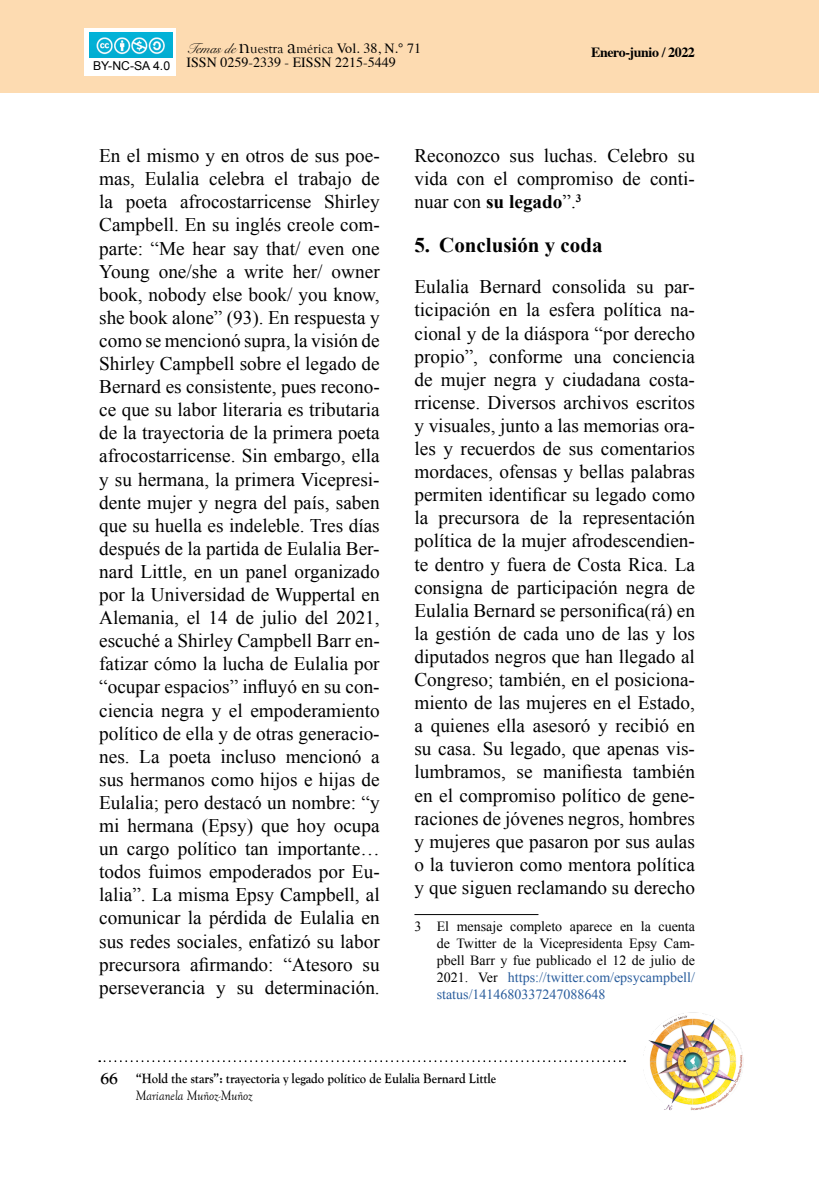
<style>
.page{position:relative;width:819px;height:1197px;background:#fff}
.page>*{position:absolute;margin:0;border:0;box-sizing:border-box;transform-origin:0 0}
.t1{font:700 21px "Times New Roman";color:#000}
.t2{font:19.25px/23.1px "Times New Roman";color:#000;text-align:justify}
.t3{font:700 17.5px "Goudy Old Style T";color:#000}
.t4{font:14.17px "Goudy Old Style T";color:#000}
.t5{font:14px/16.8px "Times New Roman";color:#000;text-align:justify}
.t6{font:700 14px "Goudy Old Style T";color:#000;scale:.9 1}
.t7{font:14px "Times";color:#000}
.t8{font:italic 14px "Goudy Old Style T";color:#000;scale:.9 1}
.t9{font:700 14px "Times";letter-spacing:-.03em;color:#000}
.t10{font:12.25px "Arial";color:#000}
.s1{font-family:"Snell Roundhand"}
.s2{font-size:21.18px}
.s3{font-family:"Times"}
.s4{font-family:"Times";font-size:14px}
.s5{font-weight:700}
.s6{color:#275b9b}
</style>
<div class="page">
<div style="left:0;top:0;width:819px;height:93px;background:#fddbb1"></div>
<svg style="left:99px;top:1060px;width:526px;height:2px"></svg>
<img style="left:644px;top:1012px;width:100px;height:99px">
<div style="left:85px;top:29px;width:91px;height:47px;background:#fff"></div>
<img style="left:89px;top:32px;width:83px;height:25px">
<hr style="left:414px;top:914px;width:124px;height:1px;background:#000">
<p class="t10" style="left:93px;top:57px;width:79px">BY-NC-SA 4.0</p>
<p class="t4" style="left:187px;top:41px;width:236px"><span class="s1">Temas de</span> <span class="s2">n</span>uestra <span class="s2">a</span>mérica <span class="s3">Vol. 38,</span> <span class="s4">N.° 71</span></p>
<p class="t7" style="left:187px;top:49px;width:211px">ISSN 0259-2339 - EISSN 2215-5449</p>
<p class="t9" style="left:591px;top:39px;width:105px">Enero-junio / 2022</p>
<p class="t2" style="left:99px;top:144px;width:282px">En el mismo y en otros de sus poe&shy;mas, Eulalia celebra el trabajo de la poeta afrocostarricense Shirley Campbell. En su inglés creole com&shy;parte: “Me hear say that/ even one Young one/she a write her/ owner book, nobody else book/ you know, she book alone” (93). En respuesta y como se mencionó supra, la visión de Shirley Campbell sobre el legado de Bernard es consistente, pues recono&shy;ce que su labor literaria es tributaria de la trayectoria de la primera poeta afrocostarricense. Sin embargo, ella y su hermana, la primera Vicepresi&shy;dente mujer y negra del país, saben que su huella es indeleble. Tres días después de la partida de Eulalia Ber&shy;nard Little, en un panel organizado por la Universidad de Wuppertal en Alemania, el 14 de julio del 2021, escuché a Shirley Campbell Barr en&shy;fatizar cómo la lucha de Eulalia por “ocupar espacios” influyó en su con&shy;ciencia negra y el empoderamiento político de ella y de otras generacio&shy;nes. La poeta incluso mencionó a sus hermanos como hijos e hijas de Eulalia; pero destacó un nombre: “y mi hermana (Epsy) que hoy ocupa un cargo político tan importante… todos fuimos empoderados por Eu&shy;lalia”. La misma Epsy Campbell, al comunicar la pérdida de Eulalia en sus redes sociales, enfatizó su labor precursora afirmando: “Atesoro su perseverancia y su determinación.</p>
<p class="t2" style="left:414px;top:144px;width:282px">Reconozco sus luchas. Celebro su vida con el compromiso de conti&shy;nuar con <span class="s5">su legado</span>”.<sup>3</sup></p>
<p class="t1" style="left:414px;top:230px;width:190px">5. Conclusión y coda</p>
<p class="t2" style="left:414px;top:275px;width:282px">Eulalia Bernard consolida su par&shy;ticipación en la esfera política na&shy;cional y de la diáspora “por derecho propio”, conforme una conciencia de mujer negra y ciudadana costa&shy;rricense. Diversos archivos escritos y visuales, junto a las memorias ora&shy;les y recuerdos de sus comentarios mordaces, ofensas y bellas palabras permiten identificar su legado como la precursora de la representación política de la mujer afrodescendien&shy;te dentro y fuera de Costa Rica. La consigna de participación negra de Eulalia Bernard se personifica(rá) en la gestión de cada uno de las y los diputados negros que han llegado al Congreso; también, en el posiciona&shy;miento de las mujeres en el Estado, a quienes ella asesoró y recibió en su casa. Su legado, que apenas vis&shy;lumbramos, se manifiesta también en el compromiso político de gene&shy;raciones de jóvenes negros, hombres y mujeres que pasaron por sus aulas o la tuvieron como mentora política y que siguen reclamando su derecho</p>
<p class="t5" style="left:437px;top:918px;width:260px;text-indent:-22px">3 El mensaje completo aparece en la cuenta de Twitter de la Vicepresidenta Epsy Cam&shy;pbell Barr y fue publicado el 12 de julio de 2021. Ver <span class="s6">https://twitter.com/epsycampbell/ status/1414680337247088648</span></p>
<p class="t3" style="left:100px;top:1069px;width:19px">66</p>
<p class="t6" style="left:136px;top:1071px;width:402px">“Hold the stars”: trayectoria y legado político de Eulalia Bernard Little</p>
<p class="t8" style="left:136px;top:1088px;width:131px">Marianela Muñoz-Muñoz</p>
</div>
